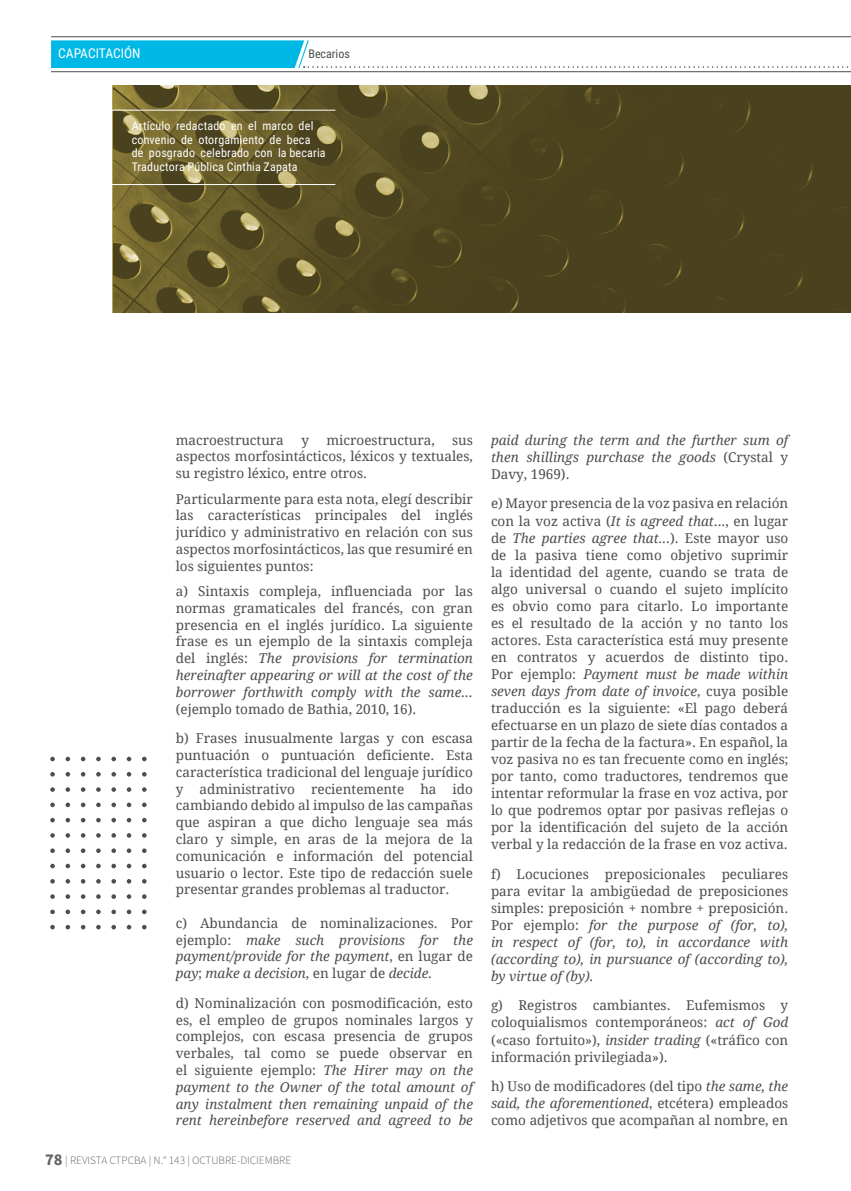
<style>
.page{position:relative;width:851px;height:1191px;background:#fff}
.page>*{position:absolute;margin:0;border:0;box-sizing:border-box;transform-origin:0 0}
.t1{font:13.5px/17px "Droid Serif";color:#4b4d50;text-align:justify}
.t2{font:italic 13.5px/16.8px "Droid Serif";color:#4b4d50;text-align:justify}
.t3{font:13.5px "Roboto Condensed";color:#fff}
.t4{font:12px/13.5px "Roboto Condensed";letter-spacing:.015em;color:#fff}
.t5{font:12px "Roboto Condensed";color:#4b4d50}
.t6{font:300 11.25px "Source Sans Pro";color:#636569}
.s1{font-style:italic}
.s2{font-style:normal}
.s3{font-weight:700;font-size:16.5px}
</style>
<div class="page">
<svg style="left:113px;top:85px;width:737px;height:228px;background:#554c23"></svg>
<hr style="left:102px;top:184px;width:233px;height:1px;background:#fff">
<div style="left:51px;top:40px;width:247px;height:28px;background:#00b8e6"></div>
<hr style="left:51px;top:71px;width:799px;height:1px;background:#4b4d50">
<hr style="left:51px;top:36px;width:799px;height:1px;background:#4b4d50">
<svg style="left:298px;top:36px;width:553px;height:36px"></svg>
<svg style="left:50px;top:756px;width:5px;height:5px"></svg>
<svg style="left:66px;top:756px;width:4px;height:5px"></svg>
<svg style="left:81px;top:756px;width:4px;height:5px"></svg>
<svg style="left:96px;top:756px;width:5px;height:5px"></svg>
<svg style="left:111px;top:756px;width:5px;height:5px"></svg>
<svg style="left:127px;top:756px;width:4px;height:5px"></svg>
<svg style="left:142px;top:756px;width:5px;height:5px"></svg>
<svg style="left:50px;top:772px;width:5px;height:4px"></svg>
<svg style="left:66px;top:772px;width:4px;height:4px"></svg>
<svg style="left:81px;top:772px;width:4px;height:4px"></svg>
<svg style="left:96px;top:772px;width:5px;height:4px"></svg>
<svg style="left:111px;top:772px;width:5px;height:4px"></svg>
<svg style="left:127px;top:772px;width:4px;height:4px"></svg>
<svg style="left:142px;top:772px;width:5px;height:4px"></svg>
<svg style="left:50px;top:787px;width:5px;height:5px"></svg>
<svg style="left:66px;top:787px;width:4px;height:5px"></svg>
<svg style="left:81px;top:787px;width:4px;height:5px"></svg>
<svg style="left:96px;top:787px;width:5px;height:5px"></svg>
<svg style="left:111px;top:787px;width:5px;height:5px"></svg>
<svg style="left:127px;top:787px;width:4px;height:5px"></svg>
<svg style="left:142px;top:787px;width:5px;height:5px"></svg>
<svg style="left:50px;top:802px;width:5px;height:5px"></svg>
<svg style="left:66px;top:802px;width:4px;height:5px"></svg>
<svg style="left:81px;top:802px;width:4px;height:5px"></svg>
<svg style="left:96px;top:802px;width:5px;height:5px"></svg>
<svg style="left:111px;top:802px;width:5px;height:5px"></svg>
<svg style="left:127px;top:802px;width:4px;height:5px"></svg>
<svg style="left:142px;top:802px;width:5px;height:5px"></svg>
<svg style="left:50px;top:818px;width:5px;height:4px"></svg>
<svg style="left:66px;top:818px;width:4px;height:4px"></svg>
<svg style="left:81px;top:818px;width:4px;height:4px"></svg>
<svg style="left:96px;top:818px;width:5px;height:4px"></svg>
<svg style="left:111px;top:818px;width:5px;height:4px"></svg>
<svg style="left:127px;top:818px;width:4px;height:4px"></svg>
<svg style="left:142px;top:818px;width:5px;height:4px"></svg>
<svg style="left:50px;top:833px;width:5px;height:4px"></svg>
<svg style="left:66px;top:833px;width:4px;height:4px"></svg>
<svg style="left:81px;top:833px;width:4px;height:4px"></svg>
<svg style="left:96px;top:833px;width:5px;height:4px"></svg>
<svg style="left:111px;top:833px;width:5px;height:4px"></svg>
<svg style="left:127px;top:833px;width:4px;height:4px"></svg>
<svg style="left:142px;top:833px;width:5px;height:4px"></svg>
<svg style="left:50px;top:848px;width:5px;height:5px"></svg>
<svg style="left:66px;top:848px;width:4px;height:5px"></svg>
<svg style="left:81px;top:848px;width:4px;height:5px"></svg>
<svg style="left:96px;top:848px;width:5px;height:5px"></svg>
<svg style="left:111px;top:848px;width:5px;height:5px"></svg>
<svg style="left:127px;top:848px;width:4px;height:5px"></svg>
<svg style="left:142px;top:848px;width:5px;height:5px"></svg>
<svg style="left:50px;top:863px;width:5px;height:5px"></svg>
<svg style="left:66px;top:863px;width:4px;height:5px"></svg>
<svg style="left:81px;top:863px;width:4px;height:5px"></svg>
<svg style="left:96px;top:863px;width:5px;height:5px"></svg>
<svg style="left:111px;top:863px;width:5px;height:5px"></svg>
<svg style="left:127px;top:863px;width:4px;height:5px"></svg>
<svg style="left:142px;top:863px;width:5px;height:5px"></svg>
<svg style="left:50px;top:879px;width:5px;height:4px"></svg>
<svg style="left:66px;top:879px;width:4px;height:4px"></svg>
<svg style="left:81px;top:879px;width:4px;height:4px"></svg>
<svg style="left:96px;top:879px;width:5px;height:4px"></svg>
<svg style="left:111px;top:879px;width:5px;height:4px"></svg>
<svg style="left:127px;top:879px;width:4px;height:4px"></svg>
<svg style="left:142px;top:879px;width:5px;height:4px"></svg>
<svg style="left:50px;top:894px;width:5px;height:5px"></svg>
<svg style="left:66px;top:894px;width:4px;height:5px"></svg>
<svg style="left:81px;top:894px;width:4px;height:5px"></svg>
<svg style="left:96px;top:894px;width:5px;height:5px"></svg>
<svg style="left:111px;top:894px;width:5px;height:5px"></svg>
<svg style="left:127px;top:894px;width:4px;height:5px"></svg>
<svg style="left:142px;top:894px;width:5px;height:5px"></svg>
<svg style="left:50px;top:909px;width:5px;height:5px"></svg>
<svg style="left:66px;top:909px;width:4px;height:5px"></svg>
<svg style="left:81px;top:909px;width:4px;height:5px"></svg>
<svg style="left:96px;top:909px;width:5px;height:5px"></svg>
<svg style="left:111px;top:909px;width:5px;height:5px"></svg>
<svg style="left:127px;top:909px;width:4px;height:5px"></svg>
<svg style="left:142px;top:909px;width:5px;height:5px"></svg>
<svg style="left:50px;top:925px;width:5px;height:4px"></svg>
<svg style="left:66px;top:925px;width:4px;height:4px"></svg>
<svg style="left:81px;top:925px;width:4px;height:4px"></svg>
<svg style="left:96px;top:925px;width:5px;height:4px"></svg>
<svg style="left:111px;top:925px;width:5px;height:4px"></svg>
<svg style="left:127px;top:925px;width:4px;height:4px"></svg>
<svg style="left:142px;top:925px;width:5px;height:4px"></svg>
<hr style="left:102px;top:110px;width:233px;height:1px;background:#fff">
<p class="t3" style="left:58px;top:43px;width:84px">CAPACITACIÓN</p>
<p class="t5" style="left:308px;top:45px;width:43px">Becarios</p>
<p class="t4" style="left:132px;top:119px;width:195px">Artículo redactado en el marco del convenio de otorgamiento de beca<br>de posgrado celebrado con la becaria Traductora Pública Cinthia Zapata</p>
<p class="t1" style="left:176px;top:431px;width:110px">macroestructura</p>
<p class="t1" style="left:301px;top:431px;width:9px">y</p>
<p class="t1" style="left:326px;top:431px;width:110px">microestructura,</p>
<p class="t1" style="left:176px;top:431px;width:299px;text-indent:276px">sus aspectos morfosintácticos, léxicos y textuales, su registro léxico, entre otros.</p>
<p class="t1" style="left:176px;top:490px;width:299px">Particularmente para esta nota, elegí describir las características principales del inglés jurídico y administrativo en relación con sus aspectos morfosintácticos, las que resumiré en los siguientes puntos:</p>
<p class="t1" style="left:176px;top:583px;width:299px">a) Sintaxis compleja, influenciada por las normas gramaticales del francés, con gran presencia en el inglés jurídico. La siguiente frase es un ejemplo de la sintaxis compleja del inglés: <span class="s1">The provisions for termination hereinafter appearing or will at the cost of the borrower forthwith comply with the same... </span>(ejemplo tomado de Bathia, 2010, 16).</p>
<p class="t1" style="left:176px;top:730px;width:299px">b) Frases inusualmente largas y con escasa puntuación o puntuación deficiente. Esta característica tradicional del lenguaje jurídico y administrativo recientemente ha ido cambiando debido al impulso de las campañas que aspiran a que dicho lenguaje sea más claro y simple, en aras de la mejora de la comunicación e información del potencial usuario o lector. Este tipo de redacción suele presentar grandes problemas al traductor.</p>
<p class="t2" style="left:176px;top:914px;width:299px"><span class="s2">c) Abundancia de nominalizaciones. Por ejemplo:</span> make such provisions for the payment/provide for the payment<span class="s2">, en lugar de </span>pay<span class="s2">;</span> make a decision<span class="s2">, en lugar de</span> decide.</p>
<p class="t1" style="left:176px;top:994px;width:299px">d) Nominalización con posmodificación, esto es, el empleo de grupos nominales largos y complejos, con escasa presencia de grupos verbales, tal como se puede observar en el siguiente ejemplo: <span class="s1">The Hirer may on the payment to the Owner of the total amount of any instalment then remaining unpaid of the rent hereinbefore reserved and agreed to be</span></p>
<p class="t6" style="left:45px;top:1153px;width:247px"><span class="s3">78</span> | REVISTA CTPCBA | N.° 143 | OCTUBRE-DICIEMBRE</p>
<p class="t2" style="left:491px;top:431px;width:298px">paid during the term and the further sum of then shillings purchase the goods <span class="s2">(Crystal y Davy, 1969).</span></p>
<p class="t1" style="left:491px;top:495px;width:299px">e) Mayor presencia de la voz pasiva en relación con la voz activa (<span class="s1">It is agreed that</span>..., en lugar de <span class="s1">The parties agree that...</span>). Este mayor uso de la pasiva tiene como objetivo suprimir la identidad del agente, cuando se trata de algo universal o cuando el sujeto implícito es obvio como para citarlo. Lo importante es el resultado de la acción y no tanto los actores. Esta característica está muy presente en contratos y acuerdos de distinto tipo.<br>Por ejemplo: <span class="s1">Payment must be made within seven days from date of invoice</span>, cuya posible traducción es la siguiente: «El pago deberá efectuarse en un plazo de siete días contados a partir de la fecha de la factura». En español, la voz pasiva no es tan frecuente como en inglés; por tanto, como traductores, tendremos que intentar reformular la frase en voz activa, por lo que podremos optar por pasivas reflejas o por la identificación del sujeto de la acción verbal y la redacción de la frase en voz activa.</p>
<p class="t1" style="left:491px;top:865px;width:299px">f) Locuciones preposicionales peculiares para evitar la ambigüedad de preposiciones simples: preposición + nombre + preposición.<br>Por ejemplo: <span class="s1">for the purpose of (for, to), in respect of (for, to), in accordance with (according to), in pursuance of (according to), by virtue of (by).</span></p>
<p class="t1" style="left:491px;top:997px;width:299px">g) Registros cambiantes. Eufemismos y coloquialismos contemporáneos: <span class="s1">act of God </span>(«caso fortuito»), <span class="s1">insider trading</span> («tráfico con información privilegiada»).</p>
<p class="t1" style="left:491px;top:1078px;width:299px">h) Uso de modificadores (del tipo <span class="s1">the same, the said, the aforementioned</span>, etcétera) empleados como adjetivos que acompañan al nombre, en</p>
</div>
